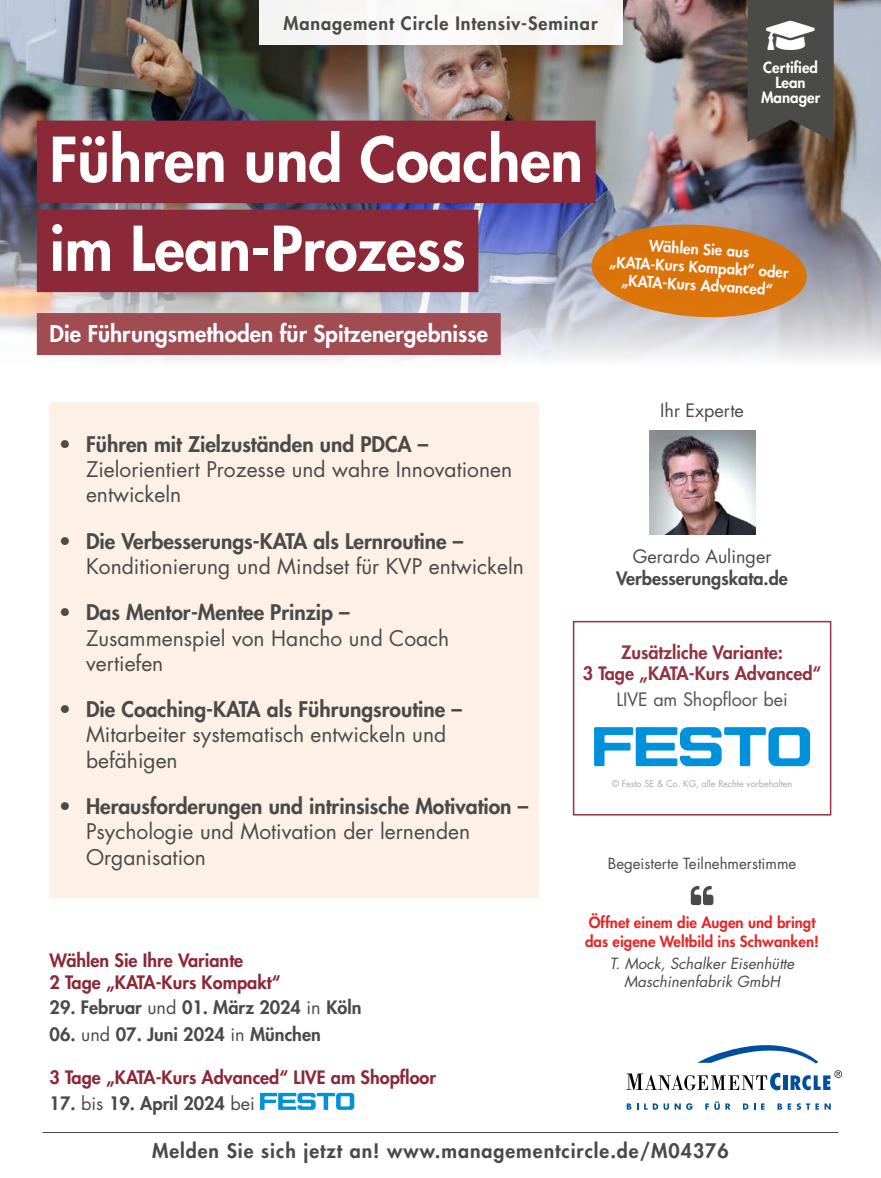
<style>
.page{position:relative;width:881px;height:1178px;background:#fff}
.page>*{position:absolute;margin:0;border:0;box-sizing:border-box;transform-origin:0 0}
.t1{font:800 60px/88.9px "Futura Std";color:#fff}
.t2{font:800 22.5px "Futura Std";color:#fff}
.t3{font:21px/25.2px "Futura Std";color:#4a4a49}
.t4{font:800 19.5px "Futura Std";letter-spacing:.05em;color:#4a4a49}
.t5{font:800 18px/21.6px "Futura Std";color:#8b2939}
.t6{font:800 18px "Futura Std";color:#4a4a49}
.t7{font:18px "Futura Std";color:#4a4a49}
.t8{font:800 18px "Futura Std";letter-spacing:.05em;color:#4a4a49}
.t9{font:800 15px/18px "Futura Std";color:#fff;text-align:center}
.t10{font:800 15px/18px "Futura Std";color:#e52728}
.t11{font:italic 15px/18px "Futura Std";color:#4a4a49;text-align:center}
.t12{font:15px "Futura Std";color:#4a4a49}
.t13{font:9px "Futura Std";color:#a8a8a7}
.s1{font-weight:800}
.s2{font-weight:400}
</style>
<div class="page">
<img style="left:0;top:0;width:880px;height:360px">
<svg style="left:626px;top:1103px;width:12px;height:6px"></svg>
<svg style="left:644px;top:1103px;width:24px;height:7px"></svg>
<svg style="left:674px;top:1103px;width:18px;height:7px"></svg>
<svg style="left:705px;top:1103px;width:3px;height:6px"></svg>
<svg style="left:714px;top:1101px;width:5px;height:9px"></svg>
<svg style="left:725px;top:1103px;width:5px;height:6px"></svg>
<svg style="left:743px;top:1103px;width:21px;height:6px"></svg>
<svg style="left:777px;top:1103px;width:13px;height:6px"></svg>
<svg style="left:796px;top:1103px;width:22px;height:7px"></svg>
<svg style="left:824px;top:1103px;width:6px;height:6px"></svg>
<div style="left:782px;top:1075px;width:5px;height:15px;background:#004f9f"></div>
<svg style="left:697px;top:1045px;width:120px;height:18px"></svg>
<svg style="left:626px;top:1073px;width:154px;height:17px"></svg>
<svg style="left:790px;top:1070px;width:51px;height:20px"></svg>
<div style="left:230px;top:0;width:419px;height:86px;background:#000;opacity:.25"></div>
<div style="left:259px;top:0;width:363px;height:45px;background:#f8f8f7"></div>
<div style="left:50px;top:402px;width:489px;height:495px;background:#fdf1e7"></div>
<div style="left:37px;top:121px;width:558px;height:82px;background:#8b2939"></div>
<div style="left:37px;top:210px;width:441px;height:82px;background:#8b2939"></div>
<div style="left:37px;top:313px;width:463px;height:42px;background:#a04c52"></div>
<hr style="left:43px;top:1132px;width:795px;height:1px;background:#4a4a49">
<div style="left:572px;top:621px;width:259px;height:194px;border:2px solid #8b2939"></div>
<svg style="left:594px;top:727px;width:215px;height:39px"></svg>
<svg style="left:260px;top:1093px;width:94px;height:17px"></svg>
<svg style="left:589px;top:221px;width:218px;height:99px;background:#cb823b"></svg>
<img style="left:649px;top:430px;width:105px;height:104px">
<svg style="left:690px;top:886px;width:23px;height:19px"></svg>
<svg style="left:747px;top:0;width:86px;height:142px;background:#494846"></svg>
<p class="t8" style="left:283px;top:12px;width:315px">Management Circle Intensiv-Seminar</p>
<h1 class="t1" style="left:50px;top:115px;width:534px">Führen und Coachen im Lean-Prozess</h1>
<p class="t2" style="left:50px;top:320px;width:439px">Die Führungsmethoden für Spitzenergebnisse</p>
<p class="t9" style="left:760px;top:60px;width:61px;line-height:15px">Certified<br>Lean<br>Manager</p>
<p class="t9" style="left:611px;top:234px;width:181px;rotate:4deg">Wählen Sie aus<br>„KATA-Kurs Kompakt“ oder „KATA-Kurs Advanced“</p>
<p class="t7" style="left:660px;top:399px;width:85px">Ihr Experte</p>
<p class="t3" style="left:86px;top:432px;width:427px;text-indent:-27px">• <span class="s1">Führen mit Zielzuständen und PDCA –<br></span>Zielorientiert Prozesse und wahre Innovationen entwickeln</p>
<p class="t3" style="left:86px;top:529px;width:439px;text-indent:-27px">• <span class="s1">Die Verbesserungs-KATA als Lernroutine –<br></span>Konditionierung und Mindset für KVP entwickeln</p>
<p class="t3" style="left:86px;top:600px;width:365px;text-indent:-27px">• <span class="s1">Das Mentor-Mentee Prinzip –<br></span>Zusammenspiel von Hancho und Coach vertiefen</p>
<p class="t3" style="left:86px;top:697px;width:377px;text-indent:-27px">• <span class="s1">Die Coaching-KATA als Führungsroutine –<br></span>Mitarbeiter systematisch entwickeln und befähigen</p>
<p class="t3" style="left:86px;top:794px;width:443px;text-indent:-27px">• <span class="s1">Herausforderungen und intrinsische Motivation –<br></span>Psychologie und Motivation der lernenden<br>Organisation</p>
<p class="t5" style="left:50px;top:949px;width:232px">Wählen Sie Ihre Variante<br>2 Tage „KATA-Kurs Kompakt“</p>
<p class="t6" style="left:50px;top:996px;width:313px">29. Februar <span class="s2">und</span> 01. März 2024 <span class="s2">in</span> Köln</p>
<p class="t6" style="left:50px;top:1023px;width:272px">06. <span class="s2">und</span> 07. Juni 2024 <span class="s2">in</span> München</p>
<p class="t5" style="left:50px;top:1066px;width:388px">3 Tage „KATA-Kurs Advanced“ LIVE am Shopfloor</p>
<p class="t6" style="left:50px;top:1092px;width:207px">17. <span class="s2">bis</span> 19. April 2024 <span class="s2">bei</span></p>
<p class="t7" style="left:632px;top:545px;width:140px">Gerardo Aulinger</p>
<p class="t6" style="left:616px;top:567px;width:173px">Verbesserungskata.de</p>
<p class="t5" style="left:582px;top:641px;width:240px;text-align:center">Zusätzliche Variante:<br>3 Tage „KATA-Kurs Advanced“</p>
<p class="t7" style="left:616px;top:688px;width:173px">LIVE am Shopfloor bei</p>
<p class="t13" style="left:611px;top:778px;width:182px">© Festo SE &amp; Co. KG, alle Rechte vorbehalten</p>
<p class="t12" style="left:607px;top:853px;width:190px">Begeisterte Teilnehmerstimme</p>
<p class="t10" style="left:585px;top:914px;width:235px">Öffnet einem die Augen und bringt das eigene Weltbild ins Schwanken!</p>
<p class="t11" style="left:609px;top:954px;width:186px">T. Mock, Schalker Eisenhütte<br>Maschinenfabrik GmbH</p>
<p class="t4" style="left:152px;top:1139px;width:578px">Melden Sie sich jetzt an! www.managementcircle.de/M04376</p>
</div>
